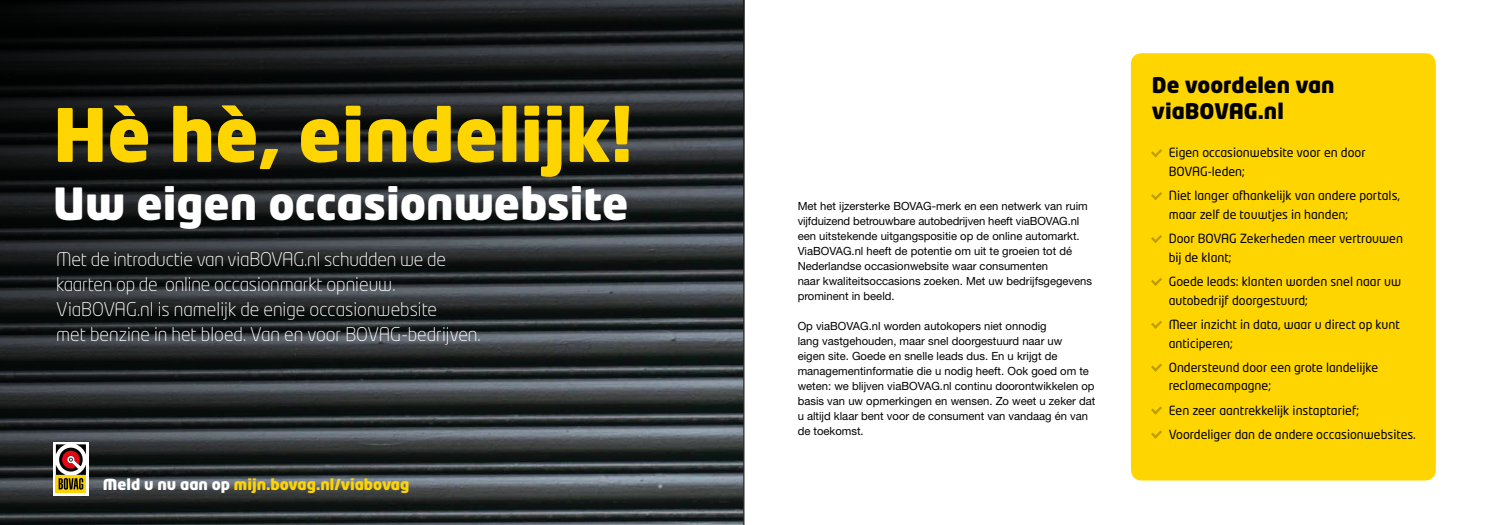
<style>
.page{position:relative;width:1489px;height:525px;background:#fff}
.page>*{position:absolute;margin:0;border:0;box-sizing:border-box;transform-origin:0 0}
.t1{font:900 72.5px "Neo Tech Std";color:#ffd500}
.t2{font:900 43.75px "Neo Tech Std";color:#fff}
.t3{font:900 21.25px/26.2px "Neo Tech Std";color:#000}
.t4{font:300 18.75px/25px "Neo Tech Std";color:#fff}
.t5{font:900 15px "Neo Tech Std";color:#ffd500}
.t6{font:12.5px/18.8px "Neo Tech Std";color:#000}
.t7{font:11.25px/15px "Helvetica Neue LT Std";color:#000}
.s1{color:#fff}
</style>
<div class="page">
<svg style="left:0;top:0;width:744px;height:524px;background:#262a2c"></svg>
<div style="left:1130px;top:53px;width:305px;height:427px;background:#ffd500;border-radius:11px"></div>
<svg style="left:1151px;top:149px;width:11px;height:8px"></svg>
<svg style="left:1151px;top:192px;width:11px;height:8px"></svg>
<svg style="left:1151px;top:235px;width:11px;height:8px"></svg>
<svg style="left:1151px;top:278px;width:11px;height:8px"></svg>
<svg style="left:1151px;top:320px;width:11px;height:8px"></svg>
<svg style="left:1151px;top:363px;width:11px;height:8px"></svg>
<svg style="left:1151px;top:406px;width:11px;height:8px"></svg>
<svg style="left:1151px;top:430px;width:11px;height:8px"></svg>
<svg style="left:53px;top:441px;width:36px;height:54px"></svg>
<div style="left:56px;top:474px;width:30px;height:18px;background:linear-gradient(to right,#ffd500,#ffd500)"></div>
<svg style="left:56px;top:444px;width:30px;height:45px"></svg>
<h1 class="t1" style="left:53px;top:87px;width:580px">Hè hè, eindelijk!</h1>
<h2 class="t2" style="left:53px;top:175px;width:576px">Uw eigen occasionwebsite</h2>
<h3 class="t4" style="left:56px;top:246px;width:426px">Met de introductie van viaBOVAG.nl schudden we de kaarten op de online occasionmarkt opnieuw.<br>ViaBOVAG.nl is namelijk de enige occasionwebsite<br>met benzine in het bloed. Van en voor BOVAG-bedrijven.</h3>
<h3 class="t5" style="left:103px;top:474px;width:308px"><span class="s1">Meld u nu aan op</span> mijn.bovag.nl/viabovag</h3>
<p class="t7" style="left:797px;top:198px;width:296px">Met het ijzersterke BOVAG-merk en een netwerk van ruim vijfduizend betrouwbare autobedrijven heeft viaBOVAG.nl een uitstekende uitgangspositie op de online automarkt.<br>ViaBOVAG.nl heeft de potentie om uit te groeien tot dé Nederlandse occasionwebsite waar consumenten<br>naar kwaliteitsoccasions zoeken. Met uw bedrijfsgegevens prominent in beeld.</p>
<p class="t7" style="left:797px;top:318px;width:299px">Op viaBOVAG.nl worden autokopers niet onnodig<br>lang vastgehouden, maar snel doorgestuurd naar uw<br>eigen site. Goede en snelle leads dus. En u krijgt de managementinformatie die u nodig heeft. Ook goed om te weten: we blijven viaBOVAG.nl continu doorontwikkelen op basis van uw opmerkingen en wensen. Zo weet u zeker dat u altijd klaar bent voor de consument van vandaag én van de toekomst.</p>
<h3 class="t3" style="left:1151px;top:71px;width:184px">De voordelen van viaBOVAG.nl</h3>
<p class="t6" style="left:1168px;top:143px;width:198px">Eigen occasionwebsite voor en door<br>BOVAG-leden;</p>
<p class="t6" style="left:1168px;top:186px;width:233px">Niet langer afhankelijk van andere portals, maar zelf de touwtjes in handen;</p>
<p class="t6" style="left:1168px;top:229px;width:236px">Door BOVAG Zekerheden meer vertrouwen bij de klant;</p>
<p class="t6" style="left:1168px;top:271px;width:234px">Goede leads: klanten worden snel naar uw autobedrijf doorgestuurd;</p>
<p class="t6" style="left:1168px;top:314px;width:233px">Meer inzicht in data, waar u direct op kunt anticiperen;</p>
<p class="t6" style="left:1168px;top:357px;width:211px">Ondersteund door een grote landelijke reclamecampagne;</p>
<p class="t6" style="left:1168px;top:397px;width:249px;line-height:24.1px">Een zeer aantrekkelijk instaptarief;<br>Voordeliger dan de andere occasionwebsites.</p>
</div>
